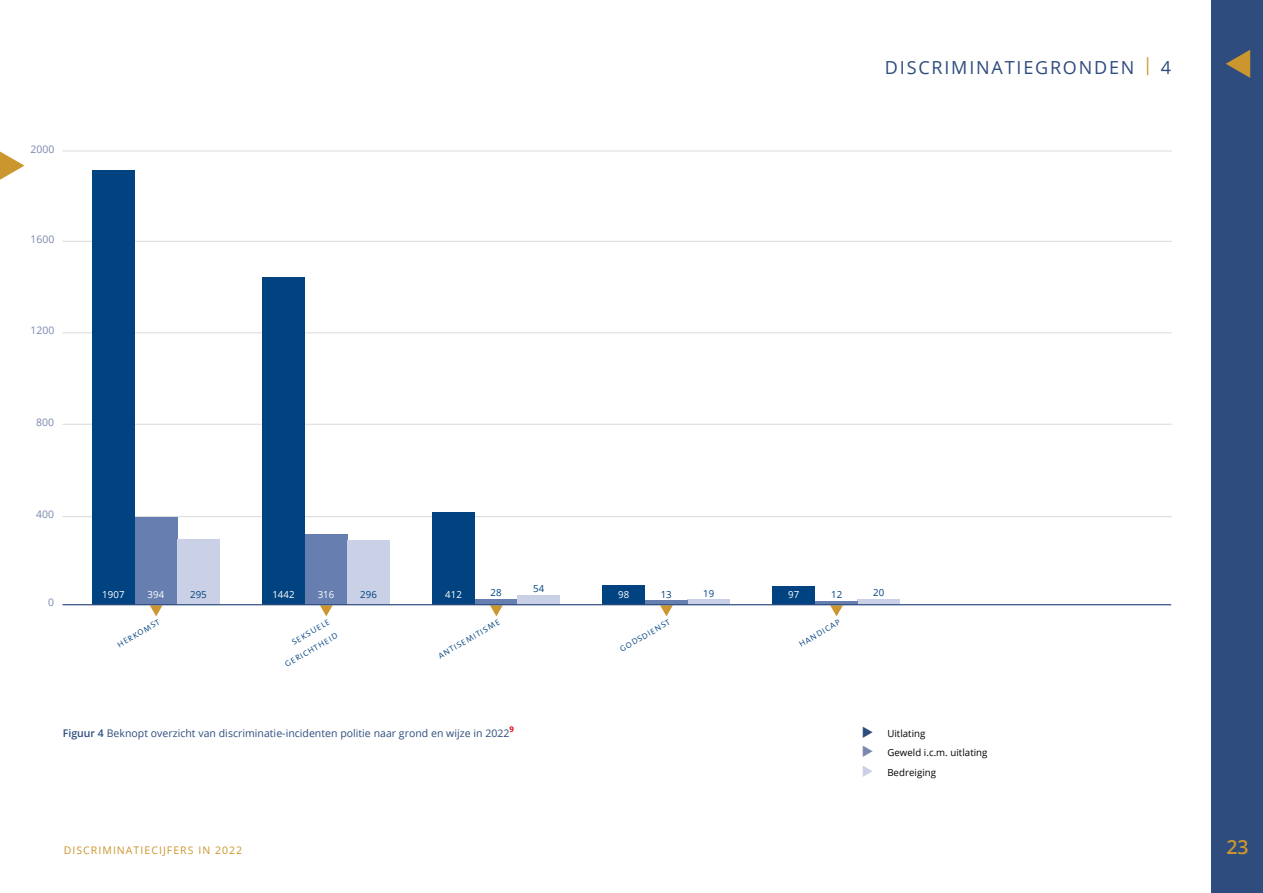
<style>
.page{position:relative;width:1263px;height:893px;background:#fff}
.page>*{position:absolute;margin:0;border:0;box-sizing:border-box;transform-origin:0 0}
.t1{font:600 19.5px "Open Sans";color:#cc962e}
.t2{font:18px "Open Sans";letter-spacing:.1em;color:#2e4c7e}
.t3{font:10.5px "Open Sans";letter-spacing:.005em;color:#2e4c7e}
.t4{font:10.5px/15.8px "The Sans Light Caps";color:#004380;text-align:right}
.t5{font:10.5px "Open Sans";letter-spacing:.1em;color:#cc962e}
.t6{font:10.5px "Open Sans";letter-spacing:.005em;color:#7a87ae}
.t7{font:9.75px "Open Sans";letter-spacing:.005em;color:#000}
.t8{font:9.75px "Open Sans";letter-spacing:.005em;color:#fff}
.t9{font:9.75px "Open Sans";letter-spacing:.005em;color:#004380}
.s1{font-weight:600}
.s2{color:#2e4c7e}
.s3{color:#7a87ae}
.s4{color:#cad0e5}
</style>
<div class="page">
<div style="left:1212px;top:0;width:51px;height:893px;background:#2e4c7e"></div>
<svg style="left:1226px;top:50px;width:24px;height:28px"></svg>
<svg style="left:0;top:152px;width:24px;height:28px"></svg>
<hr style="left:63px;top:516px;width:1109px;height:1px;background:#dadada">
<hr style="left:63px;top:424px;width:1109px;height:1px;background:#dadada">
<hr style="left:63px;top:332px;width:1109px;height:1px;background:#dadada">
<hr style="left:63px;top:241px;width:1109px;height:1px;background:#dadada">
<hr style="left:63px;top:151px;width:1109px;height:1px;background:#dadada">
<svg style="left:78px;top:605px;width:87px;height:12px"></svg>
<div style="left:92px;top:170px;width:43px;height:435px;background:#004380"></div>
<div style="left:135px;top:518px;width:42px;height:87px;background:#667fb0"></div>
<div style="left:177px;top:539px;width:43px;height:66px;background:#cad0e5"></div>
<svg style="left:248px;top:605px;width:96px;height:12px"></svg>
<div style="left:262px;top:277px;width:43px;height:328px;background:#004380"></div>
<div style="left:305px;top:535px;width:42px;height:70px;background:#667fb0"></div>
<div style="left:347px;top:540px;width:43px;height:65px;background:#cad0e5"></div>
<svg style="left:418px;top:605px;width:87px;height:12px"></svg>
<div style="left:432px;top:512px;width:43px;height:93px;background:#004380"></div>
<div style="left:475px;top:599px;width:42px;height:6px;background:#667fb0"></div>
<div style="left:517px;top:595px;width:43px;height:10px;background:#cad0e5"></div>
<svg style="left:588px;top:605px;width:88px;height:12px"></svg>
<div style="left:603px;top:586px;width:42px;height:19px;background:#004380"></div>
<div style="left:688px;top:600px;width:42px;height:5px;background:#cad0e5"></div>
<svg style="left:758px;top:605px;width:85px;height:12px"></svg>
<div style="left:773px;top:586px;width:42px;height:19px;background:#004380"></div>
<hr style="left:815px;top:605px;width:43px;height:1px;background:#667fb0">
<div style="left:858px;top:599px;width:42px;height:6px;background:#cad0e5"></div>
<hr style="left:815px;top:601px;width:43px;height:4px;background:#667fb0">
<hr style="left:645px;top:601px;width:43px;height:4px;background:#667fb0">
<hr style="left:63px;top:604px;width:1108px;height:1px;background:#2e4c7e">
<p class="t6" style="left:31px;top:142px;width:25px">2000</p>
<p class="t6" style="left:31px;top:232px;width:25px">1600</p>
<p class="t6" style="left:31px;top:323px;width:25px">1200</p>
<p class="t6" style="left:36px;top:415px;width:19px">800</p>
<h2 class="t2" style="left:885px;top:55px;width:288px">Discriminatiegronden <sup>|</sup> 4</h2>
<p class="t6" style="left:36px;top:507px;width:19px">400</p>
<p class="t6" style="left:48px;top:595px;width:7px">0</p>
<p class="t8" style="left:102px;top:587px;width:24px">1907</p>
<p class="t8" style="left:148px;top:587px;width:18px">394</p>
<p class="t9" style="left:190px;top:587px;width:18px">295</p>
<p class="t4" style="left:113px;top:638px;width:50px;rotate:-30deg">herkomst</p>
<p class="t8" style="left:272px;top:587px;width:24px">1442</p>
<p class="t8" style="left:318px;top:587px;width:18px">316</p>
<p class="t9" style="left:360px;top:587px;width:18px">296</p>
<p class="t4" style="left:273px;top:643px;width:61px;rotate:-30deg">seksuele gerichtheid</p>
<p class="t8" style="left:445px;top:587px;width:18px">412</p>
<p class="t9" style="left:533px;top:582px;width:13px">54</p>
<p class="t9" style="left:491px;top:586px;width:13px">28</p>
<p class="t9" style="left:661px;top:588px;width:13px">13</p>
<p class="t9" style="left:703px;top:586px;width:13px">19</p>
<p class="t8" style="left:788px;top:587px;width:13px">97</p>
<p class="t9" style="left:831px;top:588px;width:13px">12</p>
<p class="t9" style="left:873px;top:586px;width:13px">20</p>
<p class="t8" style="left:618px;top:587px;width:13px">98</p>
<p class="t4" style="left:434px;top:649px;width:72px;rotate:-30deg">antisemitisme</p>
<p class="t4" style="left:616px;top:642px;width:58px;rotate:-30deg">godsdienst</p>
<p class="t4" style="left:795px;top:637px;width:48px;rotate:-30deg">handicap</p>
<p class="t3" style="left:63px;top:725px;width:453px"><span class="s1">Figuur 4</span> Beknopt overzicht van discriminatie-incidenten politie naar grond en wijze in 2022<sup>9</sup></p>
<p class="t7" style="left:862px;top:726px;width:65px"><span class="s2">◆</span> U itlating</p>
<p class="t7" style="left:862px;top:746px;width:127px"><span class="s3">◆</span> Geweld i.c.m. uitlating</p>
<p class="t7" style="left:862px;top:765px;width:76px"><span class="s4">◆</span> Bedreiging</p>
<p class="t5" style="left:64px;top:842px;width:180px">Discriminatiecijfers in 2022</p>
<h1 class="t1" style="left:1226px;top:833px;width:24px">23</h1>
</div>
